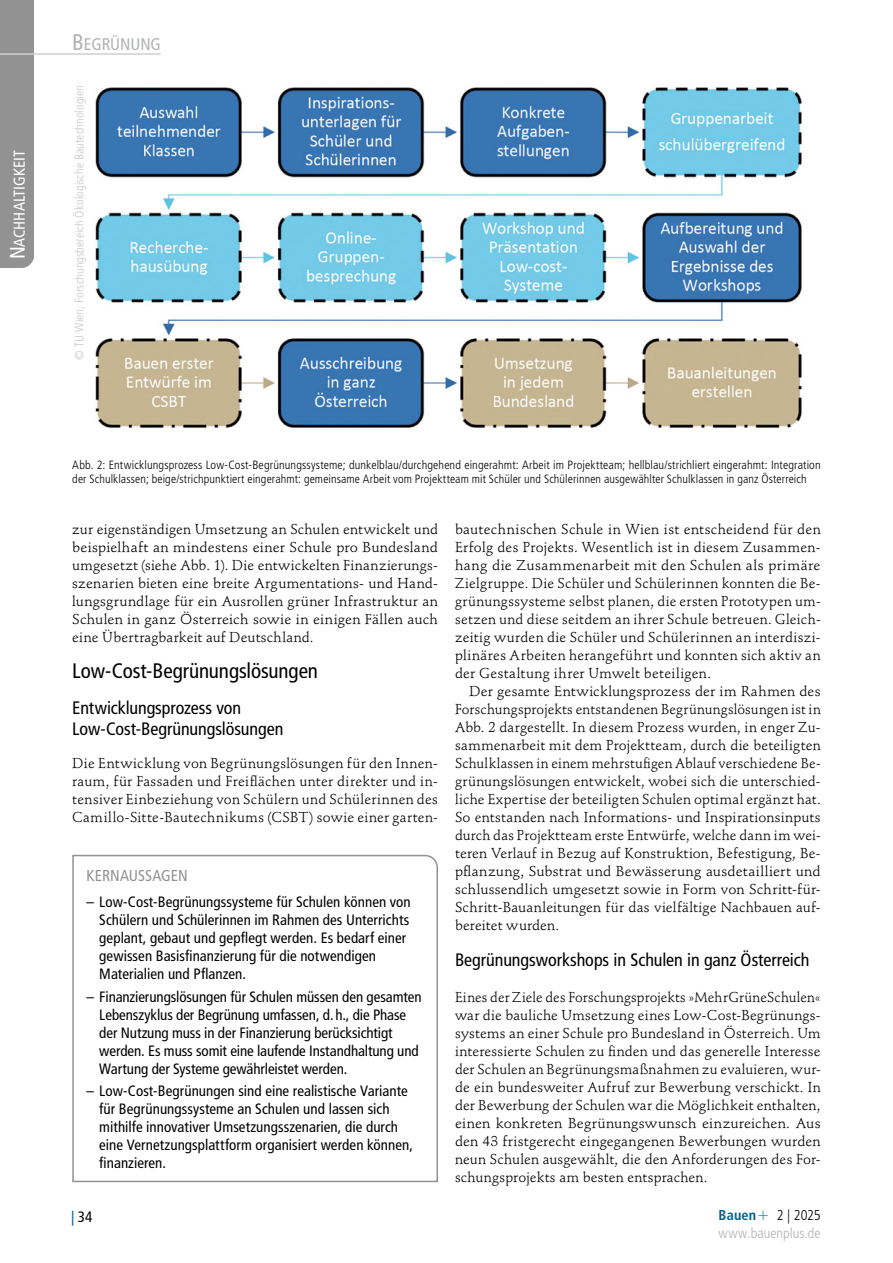
<style>
.page{position:relative;width:893px;height:1263px;background:#fff}
.page>*{position:absolute;margin:0;border:0;box-sizing:border-box;transform-origin:0 0}
.Ü_14pt{font:condensed 21px "Frutiger LT Std";letter-spacing:-.005em;color:#000}
.Ü_12pt{font:condensed 18px/21.6px "Frutiger LT Std";letter-spacing:-.005em;color:#000}
.t1{font:condensed 16.8px "Frutiger LT Std";letter-spacing:-.01em;color:#b1b2b3}
.t2{font:condensed 15.75px "Frutiger LT Std";letter-spacing:-.005em;color:#fff}
.Ü_im_Kasten{font:condensed 15.75px "Frutiger LT Std";color:#919291}
.t3{font:condensed 15px/18px "Frutiger LT Std";color:#000}
.Grundschrift_ohne_Einzug{font:14.25px/18px "Stempel Schneidler Std";letter-spacing:.015em;color:#000;text-align:justify}
.Grundschrift_mit_Einzug{font:14.25px/18px "Stempel Schneidler Std";letter-spacing:.005em;color:#000;text-align:justify}
.t4{font:300 condensed 14.25px/18px "Frutiger LT Std";letter-spacing:.005em;color:#b1b2b3}
.Info_Legende{font:300 condensed 12px/14.4px "Frutiger LT Std";letter-spacing:.01em;color:#000}
.Copyright_grau{font:300 condensed 12px "Frutiger LT Std";letter-spacing:.01em;color:#c5c6c6}
.s1{font-size:21px}
.s2{font-size:22.5px}
.s3{color:#00608e}
.s4{font-weight:700;color:#00608e}
.s5{font-size:18px;color:#4891b9}
.s6{color:#000}
</style>
<div class="page">
<div style="left:0;top:0;width:34px;height:268px;background:#919291"></div>
<hr style="left:0;top:53px;width:161px;height:2px;background:#cfd0d0">
<img style="left:95px;top:87px;width:707px;height:341px">
<svg style="left:72px;top:854px;width:366px;height:329px"></svg>
<p class="t2" style="left:10px;top:259px;width:111px;rotate:-90deg"><span class="s1">N</span>ACHHALTIGKEIT</p>
<p class="t1" style="left:72px;top:35px;width:90px"><span class="s2">B</span>EGRÜNUNG</p>
<p class="Copyright_grau" style="left:73px;top:360px;width:276px;rotate:-90deg">© TU Wien, Forschungsbereich Ökologische Bautechnologien</p>
<p class="Info_Legende" style="left:72px;top:458px;width:750px">Abb. 2: Entwicklungsprozess Low-Cost-Begrünungssysteme; dunkelblau/durchgehend eingerahmt: Arbeit im Projektteam; hellblau/strichliert eingerahmt: Integration der Schulklassen; beige/strichpunktiert eingerahmt: gemeinsame Arbeit vom Projektteam mit Schüler und Schülerinnen ausgewählter Schulklassen in ganz Österreich</p>
<p class="Grundschrift_ohne_Einzug" style="left:72px;top:520px;width:367px">zur eigenständigen Umsetzung an Schulen entwickelt und beispielhaft an mindestens einer Schule pro Bundesland umgesetzt (siehe Abb. 1). Die entwickelten Finanzierungs&shy;szenarien bieten eine breite Argumentations- und Hand&shy;lungsgrundlage für ein Ausrollen grüner Infrastruktur an Schulen in ganz Österreich sowie in einigen Fällen auch eine Übertragbarkeit auf Deutschland.</p>
<p class="Ü_14pt" style="left:72px;top:658px;width:247px">Low-Cost-Begrünungslösungen</p>
<p class="Ü_12pt" style="left:72px;top:697px;width:213px">Entwicklungsprozess von<br>Low-Cost-Begrünungslösungen</p>
<p class="Grundschrift_ohne_Einzug" style="left:72px;top:754px;width:367px">Die Entwicklung von Begrünungslösungen für den Innen&shy;raum, für Fassaden und Freiflächen unter direkter und in&shy;tensiver Einbeziehung von Schülern und Schülerinnen des Camillo-Sitte-Bautechnikums (CSBT) sowie einer garten-</p>
<p class="Ü_im_Kasten" style="left:87px;top:866px;width:103px">KERNAUSSAGEN</p>
<p class="t3" style="left:99px;top:893px;width:313px;text-indent:-13px">– Low-Cost-Begrünungssysteme für Schulen können von Schülern und Schülerinnen im Rahmen des Unterrichts geplant, gebaut und gepflegt werden. Es bedarf einer gewissen Basisfinanzierung für die notwendigen Materialien und Pflanzen.</p>
<p class="t3" style="left:99px;top:987px;width:324px;text-indent:-13px">– Finanzierungslösungen für Schulen müssen den gesamten Lebenszyklus der Begrünung umfassen, d.h., die Phase der Nutzung muss in der Finanzierung berücksichtigt werden. Es muss somit eine laufende Instandhaltung und Wartung der Systeme gewährleistet werden.</p>
<p class="t3" style="left:99px;top:1082px;width:315px;text-indent:-13px">– Low-Cost-Begrünungen sind eine realistische Variante für Begrünungssysteme an Schulen und lassen sich mithilfe innovativer Umsetzungsszenarien, die durch eine Vernetzungsplattform organisiert werden können, finanzieren.</p>
<p class="t3" style="left:71px;top:1208px;width:23px"><span class="s3">|</span> 34</p>
<p class="Grundschrift_ohne_Einzug" style="left:455px;top:520px;width:367px">bautechnischen Schule in Wien ist entscheidend für den Erfolg des Projekts. Wesentlich ist in diesem Zusammen&shy;hang die Zusammenarbeit mit den Schulen als primäre Zielgruppe. Die Schüler und Schülerinnen konnten die Be&shy;grünungssysteme selbst planen, die ersten Prototypen um&shy;setzen und diese seitdem an ihrer Schule betreuen. Gleich&shy;zeitig wurden die Schüler und Schülerinnen an interdiszi&shy;plinäres Arbeiten herangeführt und konnten sich aktiv an der Gestaltung ihrer Umwelt beteiligen.</p>
<p class="Grundschrift_mit_Einzug" style="left:455px;top:682px;width:367px;text-indent:14px">Der gesamte Entwicklungsprozess der im Rahmen des Forschungsprojekts entstandenen Begrünungslösungen ist in Abb. 2 dargestellt. In diesem Prozess wurden, in enger Zu&shy;sammenarbeit mit dem Projektteam, durch die beteiligten Schulklassen in einem mehrstufigen Ablauf verschiedene Be&shy;grünungslösungen entwickelt, wobei sich die unterschied&shy;liche Expertise der beteiligten Schulen optimal ergänzt hat.<br>So entstanden nach Informations- und Inspirationsinputs durch das Projektteam erste Entwürfe, welche dann im wei&shy;teren Verlauf in Bezug auf Konstruktion, Befestigung, Be&shy;pflanzung, Substrat und Bewässerung ausdetailliert und schlussendlich umgesetzt sowie in Form von Schritt-für-Schritt-Bauanleitungen für das vielfältige Nachbauen auf&shy;bereitet wurden.</p>
<p class="Ü_12pt" style="left:455px;top:949px;width:356px">Begrünungsworkshops in Schulen in ganz Österreich</p>
<p class="Grundschrift_ohne_Einzug" style="left:455px;top:988px;width:367px">Eines der Ziele des Forschungsprojekts »MehrGrüneSchulen« war die bauliche Umsetzung eines Low-Cost-Begrünungs&shy;systems an einer Schule pro Bundesland in Österreich. Um interessierte Schulen zu finden und das generelle Interesse der Schulen an Begrünungsmaßnahmen zu evaluieren, wur&shy;de ein bundesweiter Aufruf zur Bewerbung verschickt. In der Bewerbung der Schulen war die Möglichkeit enthalten, einen konkreten Begrünungswunsch einzureichen. Aus den 43 fristgerecht eingegangenen Bewerbungen wurden neun Schulen ausgewählt, die den Anforderungen des For&shy;schungsprojekts am besten entsprachen.</p>
<p class="t4" style="left:719px;top:1207px;width:104px"><span class="s4">Bauen</span><span class="s5">+</span> <span class="s6">2 | 2025 </span>www.bauenplus.de</p>
</div>
